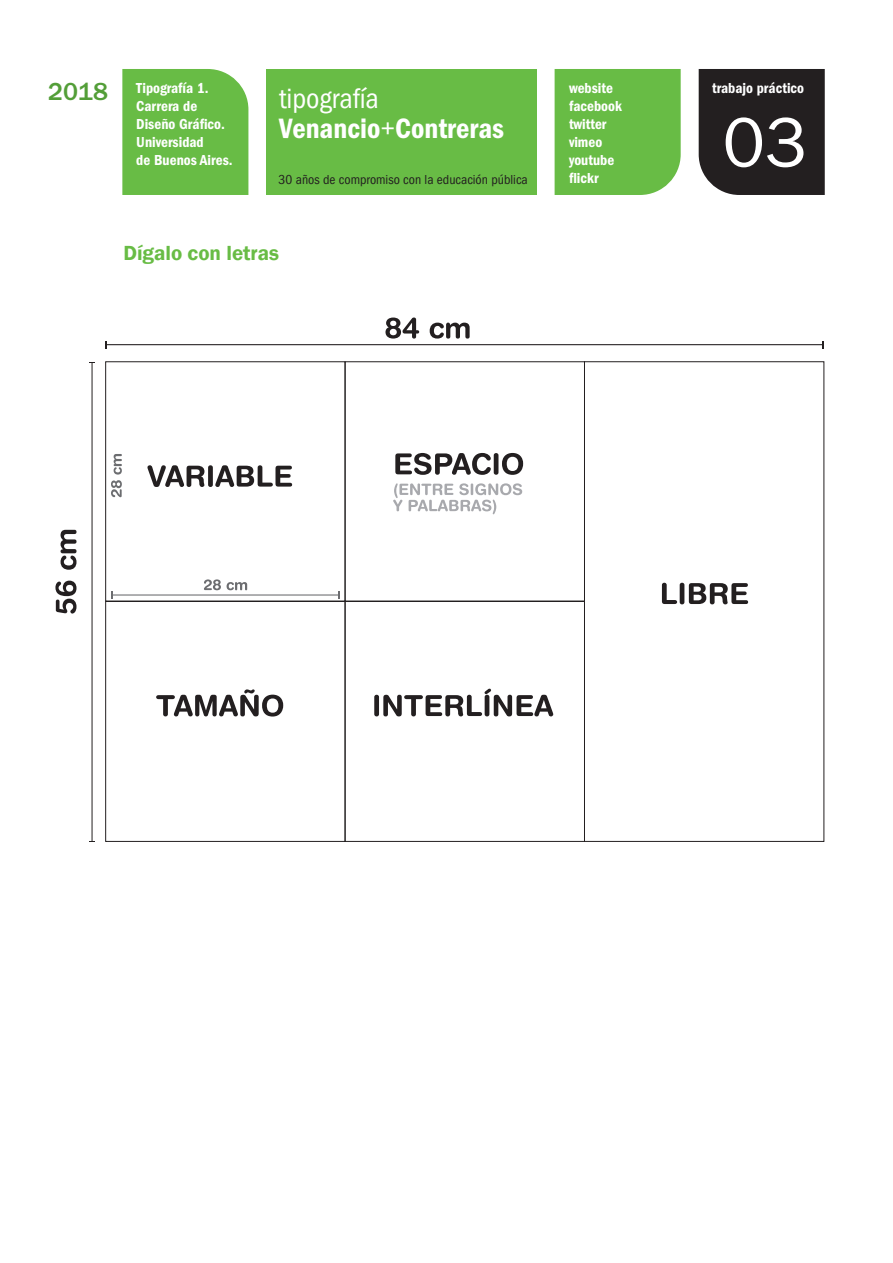
<style>
.page{position:relative;width:893px;height:1263px;background:#fff}
.page>*{position:absolute;margin:0;border:0;box-sizing:border-box;transform-origin:0 0}
.t1{font:72px "Franklin Gothic";color:#fff}
.t2{font:600 condensed 28.95px/30px "Franklin Gothic";color:#fff}
.t3{font:600 21px "Franklin Gothic";color:#68bc45}
.t4{font:600 condensed 15px/18px "Franklin Gothic";color:#fff}
.t5{font:condensed 13.5px "Franklin Gothic";color:#231f20}
.s1{font-weight:500;font-stretch:normal;font-size:25.5px;color:#539e38}
.s2{font-weight:400}
</style>
<div class="page">
<div style="left:698px;top:69px;width:126px;height:126px;background:#231f20"></div>
<div style="left:122px;top:69px;width:126px;height:126px;background:#68bc45"></div>
<div style="left:554px;top:69px;width:126px;height:126px;background:#68bc45"></div>
<div style="left:266px;top:69px;width:270px;height:126px;background:#68bc45"></div>
<div style="left:105px;top:361px;width:240px;height:240px;border:1px solid #231f20"></div>
<div style="left:345px;top:361px;width:239px;height:240px;border:1px solid #231f20"></div>
<div style="left:105px;top:601px;width:240px;height:241px;border:1px solid #231f20"></div>
<div style="left:345px;top:601px;width:239px;height:241px;border:1px solid #231f20"></div>
<div style="left:584px;top:361px;width:240px;height:481px;border:1px solid #231f20"></div>
<svg style="left:147px;top:465px;width:57px;height:22px"></svg>
<div style="left:208px;top:465px;width:5px;height:22px;background:#231f20;border-radius:2px"></div>
<svg style="left:215px;top:465px;width:77px;height:22px"></svg>
<svg style="left:662px;top:583px;width:15px;height:21px"></svg>
<div style="left:679px;top:583px;width:5px;height:21px;background:#231f20;border-radius:2px"></div>
<svg style="left:688px;top:583px;width:60px;height:21px"></svg>
<svg style="left:156px;top:689px;width:127px;height:28px"></svg>
<svg style="left:395px;top:453px;width:96px;height:22px"></svg>
<div style="left:493px;top:453px;width:5px;height:22px;background:#231f20;border-radius:2px"></div>
<svg style="left:502px;top:453px;width:21px;height:22px"></svg>
<svg style="left:385px;top:318px;width:34px;height:21px"></svg>
<svg style="left:429px;top:323px;width:40px;height:16px"></svg>
<svg style="left:204px;top:579px;width:43px;height:11px"></svg>
<svg style="left:55px;top:581px;width:21px;height:33px"></svg>
<svg style="left:61px;top:530px;width:15px;height:40px"></svg>
<svg style="left:393px;top:483px;width:129px;height:31px"></svg>
<div style="left:374px;top:695px;width:5px;height:21px;background:#231f20;border-radius:2px"></div>
<svg style="left:383px;top:689px;width:170px;height:27px"></svg>
<hr style="left:106px;top:344px;width:717px;height:1px;background:#231f20">
<svg style="left:822px;top:341px;width:2px;height:7px"></svg>
<hr style="left:92px;top:362px;width:1px;height:480px;background:#231f20">
<hr style="left:112px;top:594px;width:227px;height:2px;background:#6c6d70">
<svg style="left:111px;top:454px;width:11px;height:43px"></svg>
<p class="t4" style="left:136px;top:79px;width:98px;text-indent:-88px"><span class="s1">2018</span> Tipografía 1.<br>Carrera de<br>Diseño Gráfico.<br>Universidad<br>de Buenos Aires.</p>
<h2 class="t2" style="left:279px;top:83px;width:227px"><span class="s2">tipografía<br></span>Venancio<span class="s2">+</span>Contreras</h2>
<p class="t5" style="left:279px;top:172px;width:250px">30 años de compromiso con la educación pública</p>
<h3 class="t3" style="left:123px;top:240px;width:157px">Dígalo con letras</h3>
<p class="t4" style="left:569px;top:79px;width:54px">website facebook twitter vimeo youtube flickr</p>
<p class="t4" style="left:712px;top:79px;width:93px">trabajo práctico</p>
<h1 class="t1" style="left:722px;top:98px;width:86px">03</h1>
</div>
